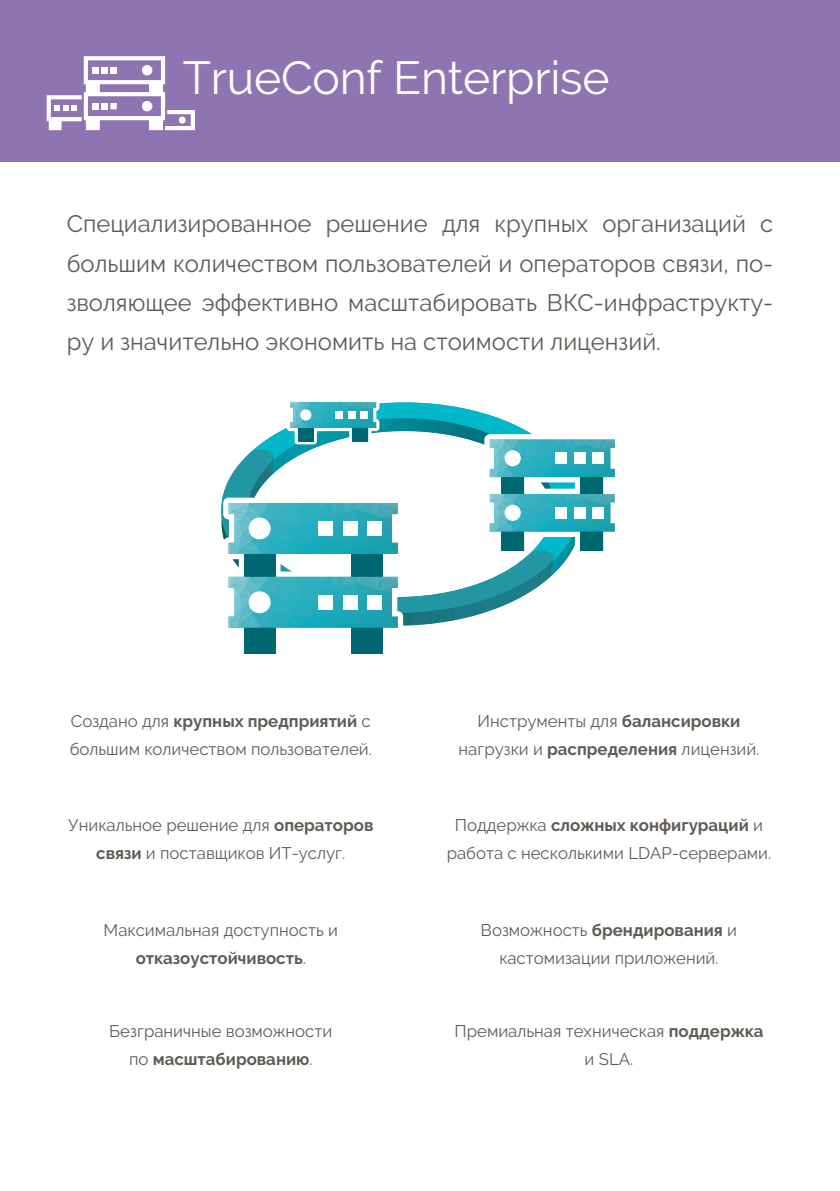
<style>
.page{position:relative;width:840px;height:1191px;background:#fff}
.page>*{position:absolute;margin:0;border:0;box-sizing:border-box;transform-origin:0 0}
.t1{font:46.2px "Raleway";letter-spacing:-.005em;color:#fff}
.t2{font:23.8px/39.2px "Raleway";color:#615b55;text-align:justify}
.t3{font:16.8px/28px "Raleway";color:#615b55;text-align:center}
.s1{font-weight:700}
</style>
<div class="page">
<div style="left:0;top:0;width:839px;height:161px;background:#8f74b2"></div>
<svg style="left:221px;top:401px;width:394px;height:253px"></svg>
<div style="left:248px;top:591px;width:22px;height:22px;background:#fff;border-radius:50%"></div>
<div style="left:318px;top:595px;width:15px;height:15px;background:#fff"></div>
<div style="left:342px;top:595px;width:15px;height:15px;background:#fff"></div>
<div style="left:367px;top:595px;width:15px;height:15px;background:#fff"></div>
<svg style="left:47px;top:56px;width:148px;height:74px"></svg>
<h1 class="t1" style="left:183px;top:51px;width:428px">TrueConf Enterprise</h1>
<h2 class="t2" style="left:67px;top:204px;width:707px">Специализированное решение для крупных организаций с большим количеством пользователей и операторов связи, по&shy;зволяющее эффективно масштабировать ВКС-инфраструкту&shy;ру и значительно экономить на стоимости лицензий.</h2>
<p class="t3" style="left:70px;top:707px;width:303px;text-align:left">Создано для <span class="s1">крупных предприятий</span> с большим количеством пользователей.</p>
<p class="t3" style="left:458px;top:707px;width:302px">Инструменты для <span class="s1">балансировки </span>нагрузки и <span class="s1">распределения</span> лицензий.</p>
<p class="t3" style="left:68px;top:811px;width:306px">Уникальное решение для <span class="s1">операторов связи</span> и поставщиков ИТ-услуг.</p>
<p class="t3" style="left:446px;top:811px;width:326px">Поддержка <span class="s1">сложных конфигураций</span> и работа с несколькими LDAP-серверами.</p>
<p class="t3" style="left:104px;top:915px;width:236px">Максимальная доступность и <span class="s1">отказоустойчивость</span>.</p>
<p class="t3" style="left:480px;top:915px;width:258px">Возможность <span class="s1">брендирования</span> и кастомизации приложений.</p>
<p class="t3" style="left:109px;top:1017px;width:224px">Безграничные возможности по <span class="s1">масштабированию</span>.</p>
<p class="t3" style="left:454px;top:1017px;width:310px">Премиальная техническая <span class="s1">поддержка </span>и SLA.</p>
</div>
